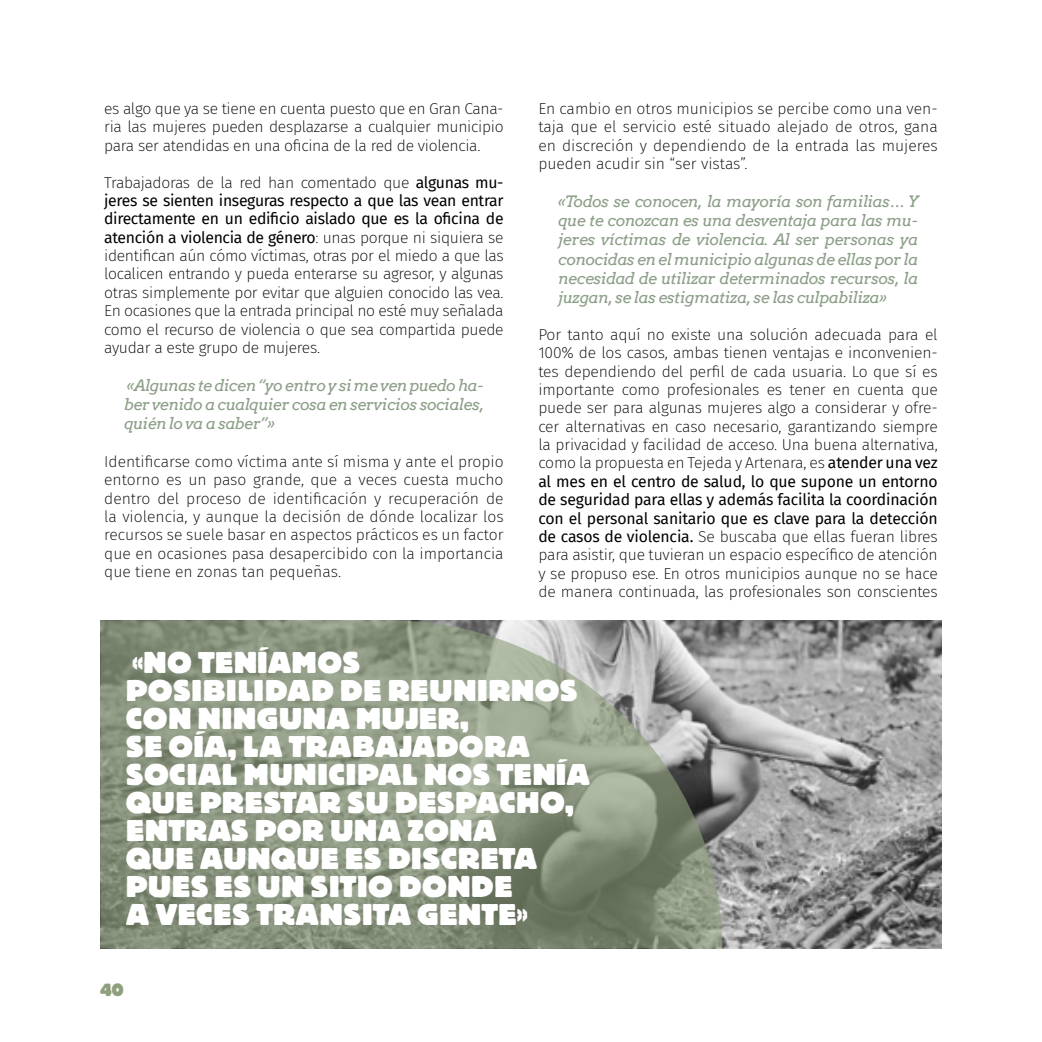
<style>
.page{position:relative;width:1042px;height:1042px;background:#fff}
.page>*{position:absolute;margin:0;border:0;box-sizing:border-box;transform-origin:0 0}
.t1{font:800 29.75px/28px "Block Pro";letter-spacing:.03em;color:#fff}
.t2{font:800 17.5px "Block Pro";color:#8e9f7e}
.t3{font:200 15.75px/18.4px "Fira Sans";letter-spacing:-.01em;color:#000;text-align:justify}
.t4{font:italic 15.75px/19.2px "Arvo";letter-spacing:-.03em;color:#8c9f88;text-align:justify}
.s1{font-weight:400}
</style>
<div class="page">
<img style="left:722px;top:620px;width:219px;height:328px">
<svg style="left:100px;top:620px;width:622px;height:328px;background:#8c9683"></svg>
<p class="t3" style="left:104px;top:99px;width:401px">es algo que ya se tiene en cuenta puesto que en Gran Cana&shy;ria las mujeres pueden desplazarse a cualquier municipio para ser atendidas en una oficina de la red de violencia.</p>
<p class="t3" style="left:104px;top:173px;width:401px">Trabajadoras de la red han comentado que <span class="s1">algunas mu&shy;jeres se sienten inseguras respecto a que las vean entrar directamente en un edificio aislado que es la oficina de atención a violencia de género</span>: unas porque ni siquiera se identifican aún cómo víctimas, otras por el miedo a que las localicen entrando y pueda enterarse su agresor, y algunas otras simplemente por evitar que alguien conocido las vea.<br>En ocasiones que la entrada principal no esté muy señalada como el recurso de violencia o que sea compartida puede ayudar a este grupo de mujeres.</p>
<p class="t4" style="left:124px;top:375px;width:361px">«Algunas te dicen “yo entro y si me ven puedo ha&shy;ber venido a cualquier cosa en servicios sociales, quién lo va a saber”»</p>
<p class="t3" style="left:104px;top:452px;width:401px">Identificarse como víctima ante sí misma y ante el propio entorno es un paso grande, que a veces cuesta mucho dentro del proceso de identificación y recuperación de la violencia, y aunque la decisión de dónde localizar los recursos se suele basar en aspectos prácticos es un factor que en ocasiones pasa desapercibido con la importancia que tiene en zonas tan pequeñas.</p>
<p class="t3" style="left:538px;top:99px;width:401px">En cambio en otros municipios se percibe como una ven&shy;taja que el servicio esté situado alejado de otros, gana en discreción y dependiendo de la entrada las mujeres pueden acudir sin “ser vistas”.</p>
<p class="t4" style="left:558px;top:192px;width:362px">«Todos se conocen, la mayoría son familias… Y que te conozcan es una desventaja para las mu&shy;jeres víctimas de violencia. Al ser personas ya conocidas en el municipio algunas de ellas por la necesidad de utilizar determinados recursos, la juzgan, se las estigmatiza, se las culpabiliza»</p>
<p class="t3" style="left:538px;top:325px;width:401px">Por tanto aquí no existe una solución adecuada para el 100% de los casos, ambas tienen ventajas e inconvenien&shy;tes dependiendo del perfil de cada usuaria. Lo que sí es importante como profesionales es tener en cuenta que puede ser para algunas mujeres algo a considerar y ofre&shy;cer alternativas en caso necesario, garantizando siempre la privacidad y facilidad de acceso. Una buena alternativa, como la propuesta en Tejeda y Artenara, es <span class="s1">atender una vez al mes en el centro de salud, lo que supone un entorno de seguridad para ellas y además facilita la coordinación con el personal sanitario que es clave para la detección de casos de violencia.</span> Se buscaba que ellas fueran libres para asistir, que tuvieran un espacio específico de atención y se propuso ese. En otros municipios aunque no se hace de manera continuada, las profesionales son conscientes</p>
<h1 class="t1" style="left:126px;top:648px;width:465px">«NO TENÍAMOS<br>POSIBILIDAD DE REUNIRNOS<br>CON NINGUNA MUJER,<br>SE OÍA, LA TRABAJADORA<br>SOCIAL MUNICIPAL NOS TENÍA<br>QUE PRESTAR SU DESPACHO,<br>ENTRAS POR UNA ZONA<br>QUE AUNQUE ES DISCRETA<br>PUES ES UN SITIO DONDE<br>A VECES TRANSITA GENTE»</h1>
<p class="t2" style="left:100px;top:978px;width:25px">40</p>
</div>
